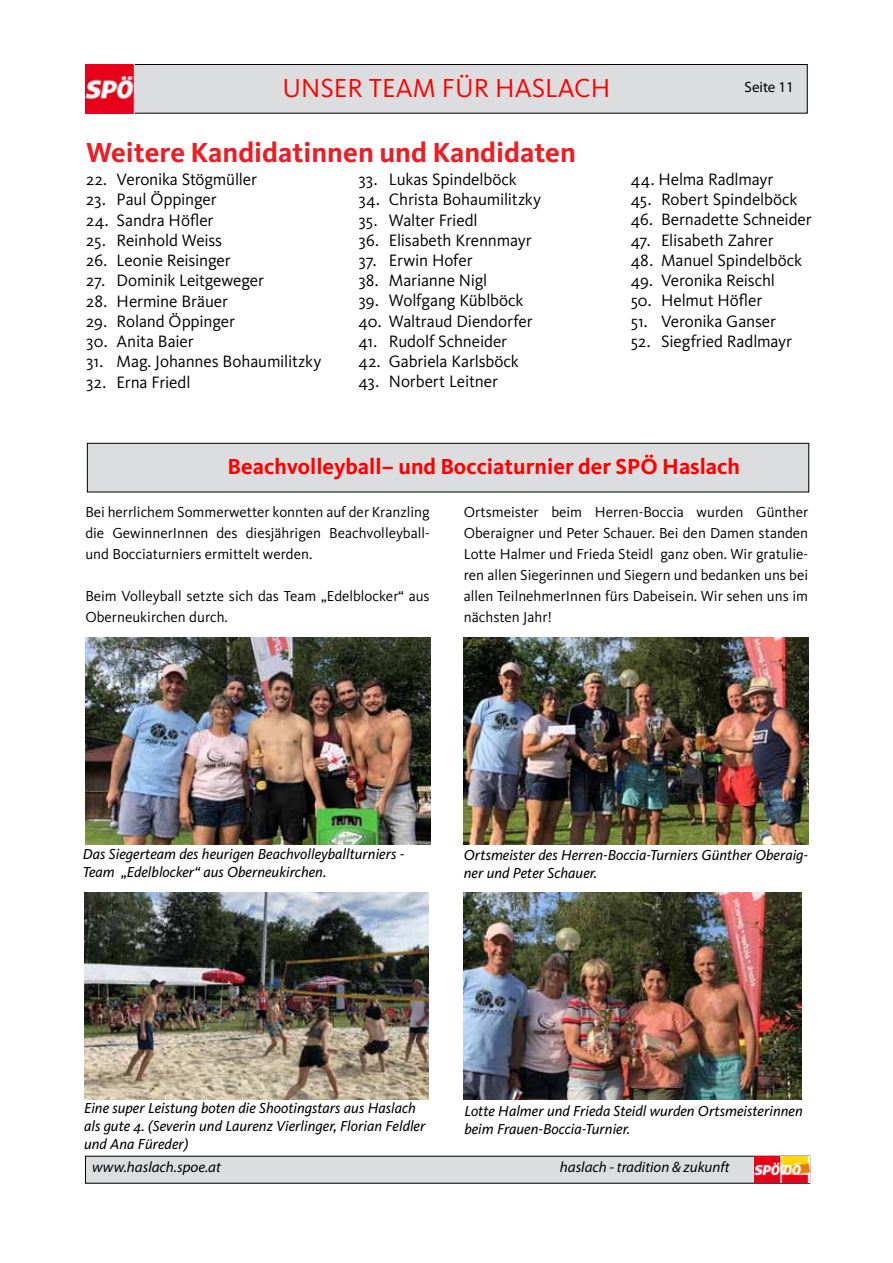
<style>
.page{position:relative;width:893px;height:1263px;background:#fff}
.page>*{position:absolute;margin:0;border:0;box-sizing:border-box;transform-origin:0 0}
.t1{font:700 28.5px "Kievit OT";color:#ed1d24}
.t2{font:27px "Kievit OT";color:#f00}
.t3{font:700 22.5px "Kievit OT";color:#f00}
.t4{font:17.1px "Kievit OT";letter-spacing:-.01em;color:#000}
.t5{font:15px/21px "Kievit OT";color:#000;text-align:justify}
.t6{font:italic 15px/18px "Kievit OT";color:#000}
.t7{font:italic 15px "Myriad Pro";color:#000}
.t8{font:15px "Myriad Pro";color:#000}
</style>
<div class="page">
<div style="left:86px;top:64px;width:721px;height:49px;background:#dcddde"></div>
<div style="left:86px;top:64px;width:721px;height:49px;border:1px solid #000"></div>
<div style="left:85px;top:1156px;width:725px;height:27px;background:#dcddde"></div>
<img style="left:754px;top:1156px;width:55px;height:26px">
<img style="left:85px;top:65px;width:49px;height:48px">
<div style="left:87px;top:443px;width:722px;height:49px;background:#dcddde"></div>
<div style="left:87px;top:443px;width:722px;height:49px;border:1px solid #000"></div>
<img style="left:85px;top:637px;width:345px;height:207px">
<img style="left:464px;top:637px;width:344px;height:207px">
<img style="left:84px;top:893px;width:344px;height:207px">
<img style="left:463px;top:893px;width:338px;height:207px">
<h2 class="t2" style="left:283px;top:73px;width:329px">UNSER TEAM FÜR HASLACH</h2>
<h1 class="t1" style="left:86px;top:136px;width:491px">Weitere Kandidatinnen und Kandidaten</h1>
<p class="t4" style="left:86px;top:170px;width:172px">22. Veronika Stögmüller</p>
<p class="t4" style="left:86px;top:190px;width:132px">23. Paul Öppinger</p>
<p class="t4" style="left:86px;top:210px;width:129px">24. Sandra Höfler</p>
<p class="t4" style="left:86px;top:231px;width:138px">25. Reinhold Weiss</p>
<p class="t4" style="left:86px;top:251px;width:146px">26. Leonie Reisinger</p>
<p class="t4" style="left:86px;top:271px;width:179px">27. Dominik Leitgeweger</p>
<p class="t4" style="left:86px;top:291px;width:143px">28. Hermine Bräuer</p>
<p class="t4" style="left:86px;top:311px;width:150px">29. Roland Öppinger</p>
<p class="t4" style="left:86px;top:332px;width:109px">30. Anita Baier</p>
<p class="t4" style="left:86px;top:352px;width:237px">31. Mag. Johannes Bohaumilitzky</p>
<p class="t4" style="left:86px;top:372px;width:106px">32. Erna Friedl</p>
<p class="t4" style="left:358px;top:170px;width:160px">33. Lukas Spindelböck</p>
<p class="t4" style="left:358px;top:190px;width:184px">34. Christa Bohaumilitzky</p>
<p class="t4" style="left:358px;top:210px;width:121px">35. Walter Friedl</p>
<p class="t4" style="left:358px;top:230px;width:175px">36. Elisabeth Krennmayr</p>
<p class="t4" style="left:358px;top:251px;width:116px">37. Erwin Hofer</p>
<p class="t4" style="left:358px;top:271px;width:130px">38. Marianne Nigl</p>
<p class="t4" style="left:358px;top:291px;width:167px">39. Wolfgang Küblböck</p>
<p class="t4" style="left:358px;top:311px;width:176px">40. Waltraud Diendorfer</p>
<p class="t4" style="left:358px;top:332px;width:150px">41. Rudolf Schneider</p>
<p class="t4" style="left:358px;top:352px;width:162px">42. Gabriela Karlsböck</p>
<p class="t4" style="left:358px;top:372px;width:141px">43. Norbert Leitner</p>
<p class="t8" style="left:744px;top:78px;width:51px">Seite 11</p>
<p class="t4" style="left:631px;top:170px;width:144px">44. Helma Radlmayr</p>
<p class="t4" style="left:631px;top:190px;width:168px">45. Robert Spindelböck</p>
<p class="t4" style="left:631px;top:210px;width:182px">46. Bernadette Schneider</p>
<p class="t4" style="left:631px;top:230px;width:144px">47. Elisabeth Zahrer</p>
<p class="t4" style="left:631px;top:251px;width:173px">48. Manuel Spindelböck</p>
<p class="t4" style="left:631px;top:271px;width:146px">49. Veronika Reischl</p>
<p class="t4" style="left:631px;top:291px;width:133px">50. Helmut Höfler</p>
<p class="t4" style="left:631px;top:311px;width:147px">51. Veronika Ganser</p>
<p class="t4" style="left:631px;top:332px;width:163px">52. Siegfried Radlmayr</p>
<h3 class="t3" style="left:228px;top:453px;width:514px">Beachvolleyball– und Bocciaturnier der SPÖ Haslach</h3>
<p class="t5" style="left:85px;top:502px;width:346px">Bei herrlichem Sommerwetter konnten auf der Kranzling die GewinnerInnen des diesjährigen Beachvolleyball&shy;und Bocciaturniers ermittelt werden.</p>
<p class="t5" style="left:85px;top:586px;width:346px">Beim Volleyball setzte sich das Team „Edelblocker“ aus<br>Oberneukirchen durch.</p>
<p class="t5" style="left:464px;top:502px;width:346px">Ortsmeister beim Herren-Boccia wurden Günther Oberaigner und Peter Schauer. Bei den Damen standen Lotte Halmer und Frieda Steidl ganz oben. Wir gratulie&shy;ren allen Siegerinnen und Siegern und bedanken uns bei allen TeilnehmerInnen fürs Dabeisein. Wir sehen uns im nächsten Jahr!</p>
<p class="t6" style="left:83px;top:845px;width:323px">Das Siegerteam des heurigen Beachvolleyballturniers -<br>Team „Edelblocker“ aus Oberneukirchen.</p>
<p class="t6" style="left:464px;top:846px;width:346px">Ortsmeister des Herren-Boccia-Turniers Günther Oberaig&shy;ner und Peter Schauer.</p>
<p class="t6" style="left:84px;top:1099px;width:343px">Eine super Leistung boten die Shootingstars aus Haslach als gute 4. (Severin und Laurenz Vierlinger, Florian Feldler und Ana Füreder)</p>
<p class="t6" style="left:464px;top:1101px;width:340px">Lotte Halmer und Frieda Steidl wurden Ortsmeisterinnen beim Frauen-Boccia-Turnier.</p>
<p class="t7" style="left:92px;top:1158px;width:130px">www.haslach.spoe.at</p>
<p class="t7" style="left:560px;top:1158px;width:171px">haslach - tradition &amp; zukunft</p>
</div>
